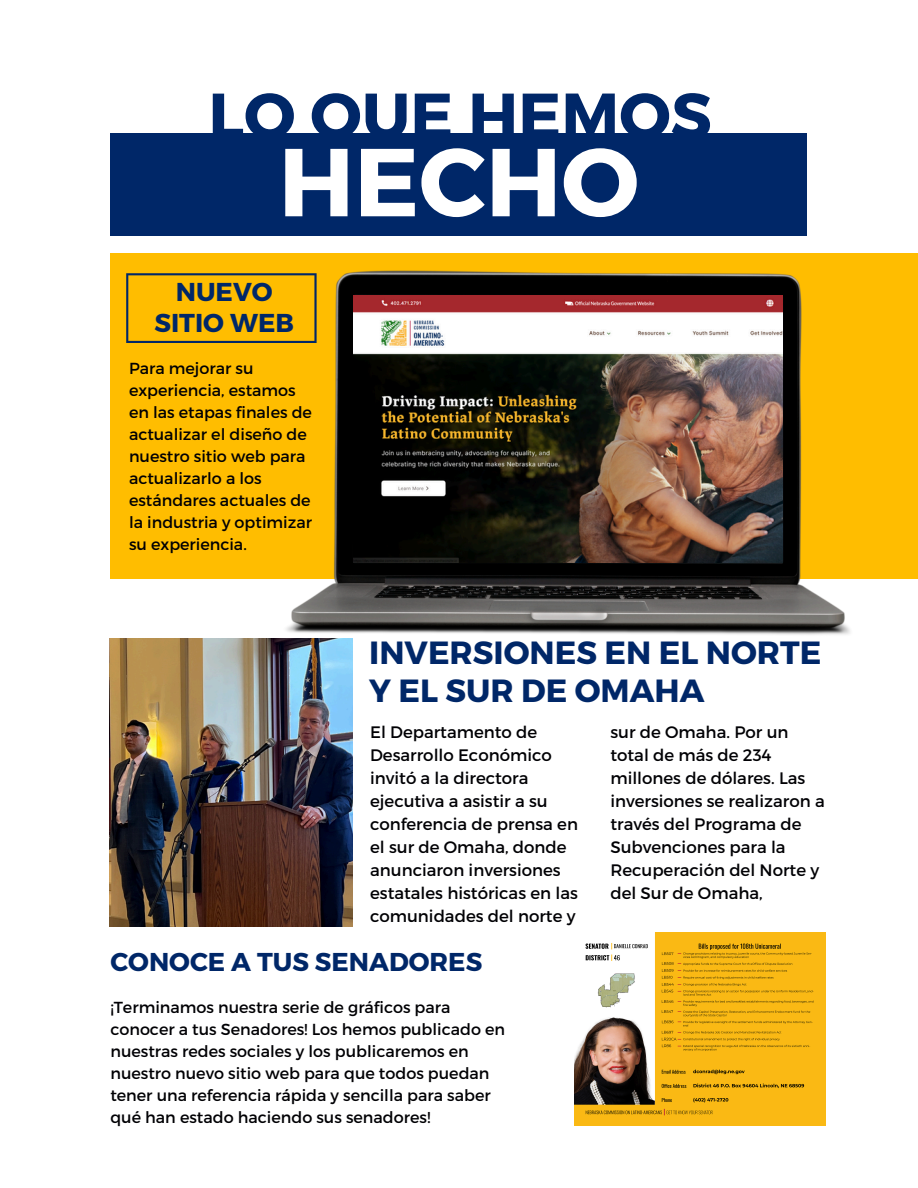
<style>
.page{position:relative;width:918px;height:1188px;background:#fff}
.page>*{position:absolute;margin:0;border:0;box-sizing:border-box;transform-origin:0 0}
.t1{font:700 96.3px "Montserrat";color:#fff}
.t2{font:700 63.75px "Montserrat";color:#002768}
.t3{font:700 32.1px/38.2px "Montserrat";color:#002768}
.t4{font:700 25.8px/30.3px "Montserrat";color:#002768;text-align:center}
.t5{font:16.65px/23.1px "Montserrat";color:#010004}
.t6{font:16.05px/22px "Montserrat";color:#010004}
</style>
<div class="page">
<div style="left:110px;top:133px;width:697px;height:102px;background:#002768"></div>
<img style="left:110px;top:638px;width:243px;height:288px">
<div style="left:110px;top:253px;width:808px;height:325px;background:#ffbd00"></div>
<svg style="left:126px;top:273px;width:155px;height:70px"></svg>
<img style="left:281px;top:270px;width:574px;height:365px">
<img style="left:353px;top:296px;width:430px;height:267px">
<img style="left:575px;top:932px;width:250px;height:194px">
<p class="t2" style="left:208px;top:74px;width:505px">LO QUE HEMOS</p>
<p class="t1" style="left:279px;top:119px;width:362px">HECHO</p>
<h2 class="t4" style="left:154px;top:276px;width:141px">NUEVO<br>SITIO WEB</h2>
<h1 class="t6" style="left:129px;top:356px;width:185px">Para mejorar su experiencia, estamos en las etapas finales de actualizar el diseño de nuestro sitio web para actualizarlo a los estándares actuales de la industria y optimizar su experiencia.</h1>
<h4 class="t3" style="left:369px;top:632px;width:454px">INVERSIONES EN EL NORTE<br>Y EL SUR DE OMAHA</h4>
<h3 class="t5" style="left:370px;top:719px;width:209px">El Departamento de<br>Desarrollo Económico invitó a la directora ejecutiva a asistir a su conferencia de prensa en el sur de Omaha, donde anunciaron inversiones estatales históricas en las comunidades del norte y</h3>
<p class="t5" style="left:610px;top:719px;width:216px">sur de Omaha. Por un total de más de 234 millones de dólares. Las inversiones se realizaron a través del Programa de<br>Subvenciones para la<br>Recuperación del Norte y del Sur de Omaha,</p>
<p class="t4" style="left:110px;top:946px;width:373px">CONOCE A TUS SENADORES</p>
<p class="t6" style="left:110px;top:996px;width:396px">¡Terminamos nuestra serie de gráficos para conocer a tus Senadores! Los hemos publicado en nuestras redes sociales y los publicaremos en nuestro nuevo sitio web para que todos puedan tener una referencia rápida y sencilla para saber qué han estado haciendo sus senadores!</p>
</div>
